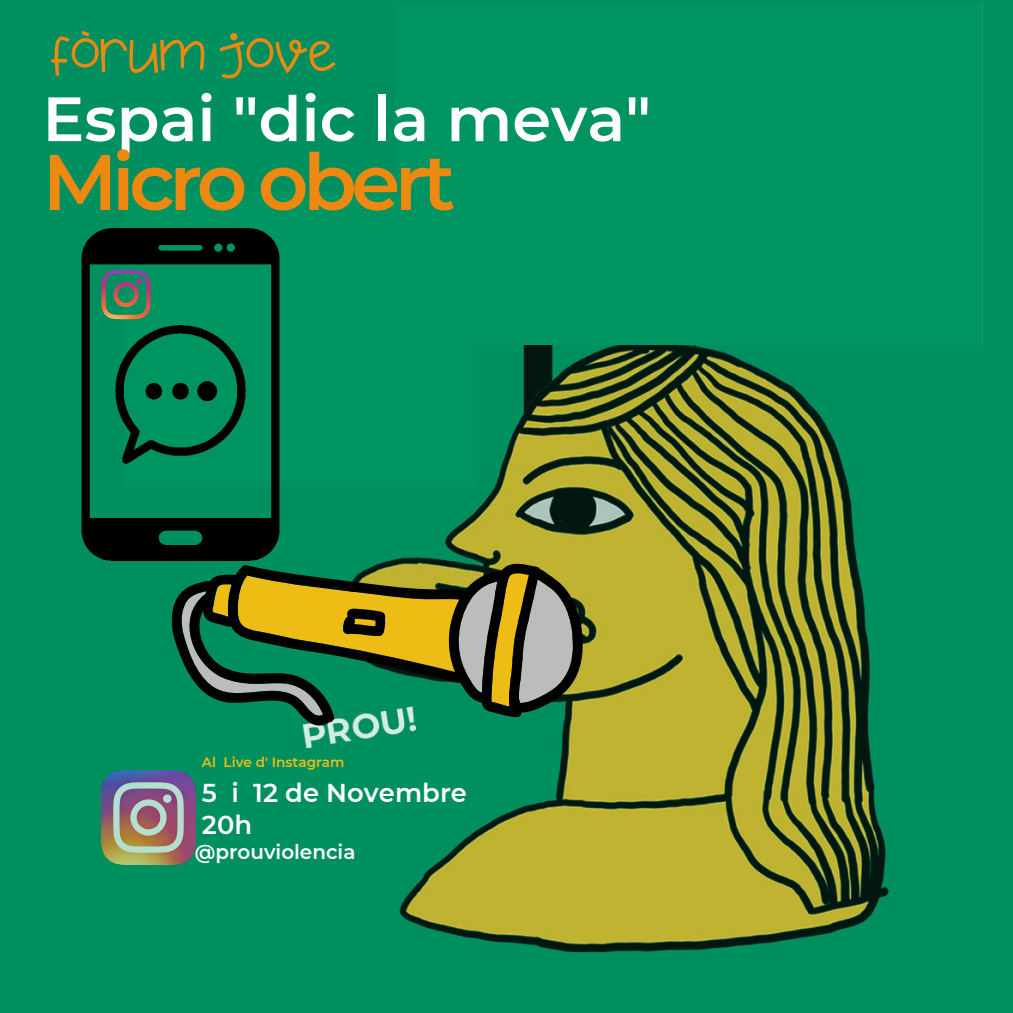
<style>
.page{position:relative;width:1013px;height:1013px;background:#fff}
.page>*{position:absolute;margin:0;border:0;box-sizing:border-box;transform-origin:0 0}
.t1{font:600 78.5px "Montserrat";letter-spacing:-.07em;color:#ed8811}
.t2{font:600 62.5px "Montserrat";color:#fff}
.t3{font:52.5px "Apple Juice";color:#ed8811}
.t4{font:600 25.88px/31.5px "Montserrat";color:#fff}
.t5{font:600 19.88px "Montserrat";color:#fff}
.t6{font:600 13.62px "Montserrat";color:#edbd15}
</style>
<div class="page">
<img style="left:0;top:0;width:1012px;height:1012px">
<div style="left:397px;top:5px;width:585px;height:339px;background:#009460"></div>
<div style="left:124px;top:192px;width:349px;height:293px;background:#009460"></div>
<img style="left:81px;top:229px;width:199px;height:331px">
<svg style="left:152px;top:485px;width:450px;height:301px;background:#1e854f"></svg>
<svg style="left:160px;top:549px;width:429px;height:172px;background:#54783d"></svg>
<svg style="left:101px;top:270px;width:50px;height:49px;background:#517964"></svg>
<img style="left:101px;top:770px;width:94px;height:94px">
<h3 class="t3" style="left:50px;top:24px;width:288px">fòrum jove</h3>
<h2 class="t2" style="left:42px;top:81px;width:610px">Espai "dic la meva"</h2>
<h1 class="t1" style="left:42px;top:134px;width:414px">Micro obert</h1>
<p class="t6" style="left:202px;top:754px;width:144px">Al Live d' Instagram</p>
<p class="t4" style="left:202px;top:777px;width:266px">5 i 12 de Novembre<br>20h</p>
<p class="t5" style="left:195px;top:839px;width:162px">@prouviolencia</p>
</div>
